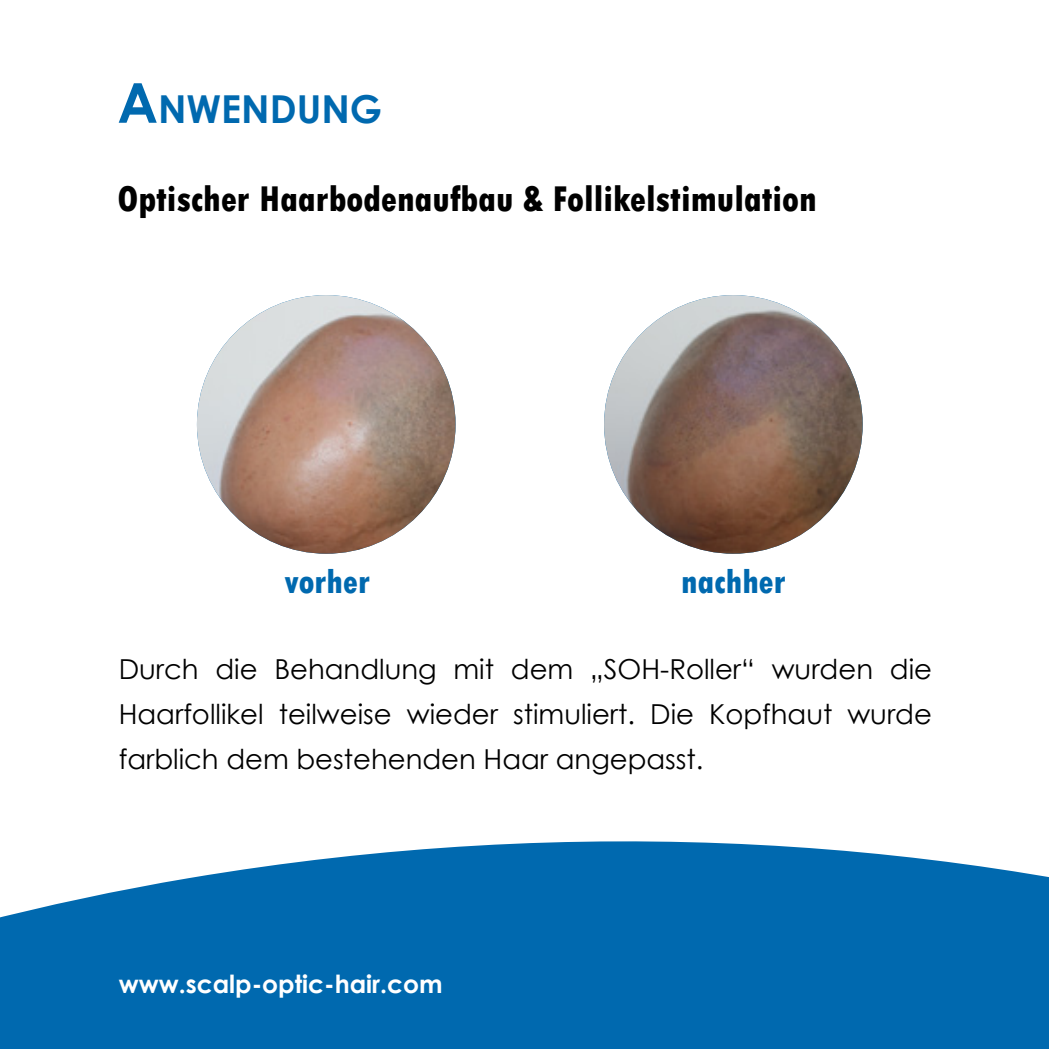
<style>
.page{position:relative;width:1049px;height:1049px;background:#fff}
.page>*{position:absolute;margin:0;border:0;box-sizing:border-box;transform-origin:0 0}
.t1{font:700 38.5px "Century Gothic";color:#0069af}
.t2{font:800 condensed 37.5px "Tw Cen";color:#000}
.t3{font:800 condensed 35px "Tw Cen";color:#0069af}
.t4{font:27.5px/45px "Century Gothic";color:#000;text-align:justify}
.t5{font:700 25px "Century Gothic";color:#fff}
.s1{font-size:55px}
</style>
<div class="page">
<svg style="left:0;top:841px;width:1049px;height:208px;background:#1877b6"></svg>
<img style="left:604px;top:295px;width:259px;height:259px;border-radius:129px">
<img style="left:197px;top:295px;width:258px;height:259px;border-radius:129px">
<h1 class="t1" style="left:117px;top:80px;width:266px"><span class="s1">A</span>NWENDUNG</h1>
<h2 class="t2" style="left:117px;top:177px;width:701px">Optischer Haarbodenaufbau &amp; Follikelstimulation</h2>
<p class="t3" style="left:285px;top:561px;width:87px">vorher</p>
<p class="t3" style="left:681px;top:561px;width:106px">nachher</p>
<p class="t4" style="left:119px;top:646px;width:815px">Durch die Behandlung mit dem „SOH-Roller“ wurden die Haarfollikel teilweise wieder stimuliert. Die Kopfhaut wurde farblich dem bestehenden Haar angepasst.</p>
<p class="t5" style="left:119px;top:965px;width:326px">www.scalp-optic-hair.com</p>
</div>
